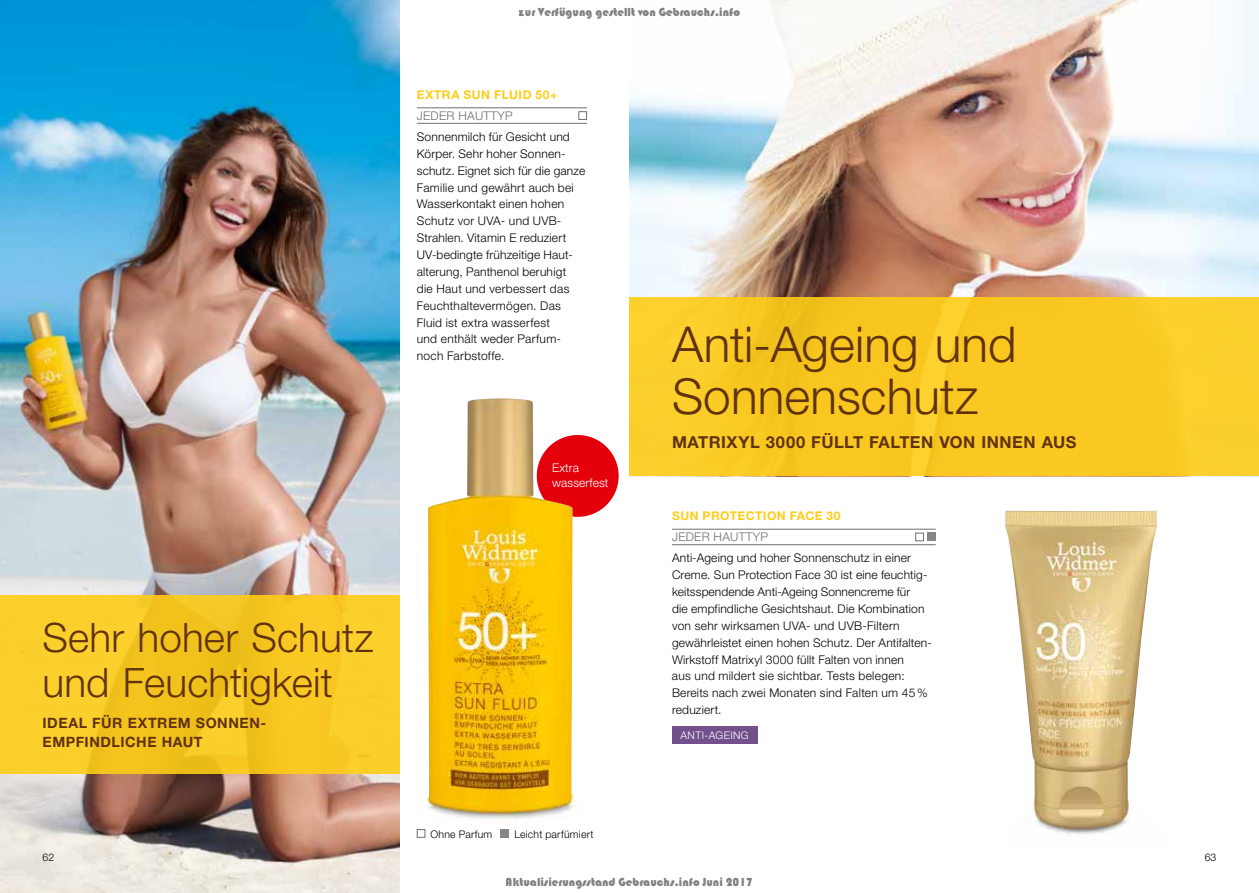
<style>
.page{position:relative;width:1259px;height:893px;background:#fff}
.page>*{position:absolute;margin:0;border:0;box-sizing:border-box;transform-origin:0 0}
.t1{font:300 49.5px/52.5px "Helvetica Neue";color:#603210}
.t2{font:300 40.5px/45px "Helvetica Neue";letter-spacing:.005em;color:#603210}
.t3{font:700 16.5px "Helvetica Neue";letter-spacing:.03em;color:#603210}
.t4{font:700 14.25px/18.8px "Helvetica Neue";letter-spacing:.04em;color:#603210}
.t5{font:300 12px/16.8px "Helvetica Neue";letter-spacing:.015em;color:#000}
.t6{font:12px "Bauhaus 93";color:rgb(0 0 0/.5)}
.t7{font:700 12px "Helvetica Neue";letter-spacing:.045em;color:#fecd17}
.t8{font:300 12px "Helvetica Neue";letter-spacing:.025em;color:#6e6e6e}
.t9{font:300 12px/15px "Helvetica Neue";letter-spacing:.01em;color:#fff}
.t10{font:300 10.5px "Helvetica Neue";letter-spacing:.02em;color:#000}
.t11{font:300 10.5px "Helvetica Neue";letter-spacing:.045em;color:#fff}
</style>
<div class="page">
<div style="left:537px;top:435px;width:81px;height:82px;background:#e3000b;border-radius:50%"></div>
<img style="left:629px;top:0;width:630px;height:298px">
<img style="left:1005px;top:511px;width:152px;height:324px">
<img style="left:0;top:0;width:400px;height:893px">
<div style="left:0;top:595px;width:400px;height:179px;background:linear-gradient(to right,#f8ca26,#f8c823)"></div>
<div style="left:629px;top:298px;width:630px;height:178px;background:linear-gradient(to right,#f9c922,#facb25)"></div>
<img style="left:426px;top:398px;width:164px;height:421px">
<hr style="left:417px;top:108px;width:170px;height:1px;background:#6e6e6e">
<hr style="left:417px;top:123px;width:170px;height:1px;background:#6e6e6e">
<div style="left:578px;top:111px;width:9px;height:9px;border:1px solid #6e6e6e"></div>
<hr style="left:672px;top:529px;width:263px;height:1px;background:#6e6e6e">
<hr style="left:672px;top:544px;width:263px;height:1px;background:#6e6e6e">
<div style="left:915px;top:533px;width:9px;height:8px;border:1px solid #6e6e6e"></div>
<div style="left:927px;top:533px;width:8px;height:8px;background:#868786"></div>
<div style="left:417px;top:829px;width:8px;height:9px;border:1px solid #6e6e6e"></div>
<div style="left:500px;top:829px;width:9px;height:9px;background:#868786"></div>
<div style="left:672px;top:727px;width:85px;height:17px;background:#734f8b"></div>
<p class="t6" style="left:519px;top:6px;width:223px">zur Verfügung gestellt von Gebrauchs.info</p>
<p class="t7" style="left:417px;top:87px;width:142px">EXTRA SUN FLUID 50+</p>
<p class="t8" style="left:417px;top:108px;width:97px">JEDER HAUTTYP</p>
<p class="t5" style="left:417px;top:128px;width:170px">Sonnenmilch für Gesicht und<br>Körper. Sehr hoher Sonnen&shy;schutz. Eignet sich für die ganze<br>Familie und gewährt auch bei<br>Wasserkontakt einen hohen<br>Schutz vor UVA- und UVB-<br>Strahlen. Vitamin E reduziert<br>UV-bedingte frühzeitige Haut&shy;alterung, Panthenol beruhigt<br>die Haut und verbessert das<br>Feuchthaltevermögen. Das<br>Fluid ist extra wasserfest<br>und enthält weder Parfum&shy;noch Farbstoffe.</p>
<p class="t9" style="left:552px;top:460px;width:58px">Extra wasserfest</p>
<h2 class="t2" style="left:43px;top:614px;width:332px">Sehr hoher Schutz und Feuchtigkeit</h2>
<p class="t4" style="left:43px;top:713px;width:224px">IDEAL FÜR EXTREM SONNEN-<br>EMPFINDLICHE HAUT</p>
<p class="t10" style="left:430px;top:827px;width:63px">Ohne Parfum</p>
<p class="t10" style="left:514px;top:827px;width:81px">Leicht parfümiert</p>
<h1 class="t1" style="left:672px;top:317px;width:346px">Anti-Ageing und<br>Sonnenschutz</h1>
<h3 class="t3" style="left:672px;top:432px;width:406px">MATRIXYL 3000 FÜLLT FALTEN VON INNEN AUS</h3>
<p class="t7" style="left:672px;top:508px;width:170px">SUN PROTECTION FACE 30</p>
<p class="t8" style="left:672px;top:530px;width:97px">JEDER HAUTTYP</p>
<p class="t5" style="left:672px;top:549px;width:261px">Anti-Ageing und hoher Sonnenschutz in einer Creme. Sun Protection Face 30 ist eine feuchtig&shy;keitsspendende Anti-Ageing Sonnencreme für<br>die empfindliche Gesichtshaut. Die Kombination von sehr wirksamen UVA- und UVB-Filtern gewährleistet einen hohen Schutz. Der Antifalten-Wirkstoff Matrixyl 3000 füllt Falten von innen<br>aus und mildert sie sichtbar. Tests belegen:<br>Bereits nach zwei Monaten sind Falten um 45% reduziert.</p>
<p class="t11" style="left:680px;top:729px;width:70px">ANTI-AGEING</p>
<p class="t10" style="left:43px;top:851px;width:13px">62</p>
<p class="t10" style="left:1204px;top:851px;width:13px">63</p>
<p class="t6" style="left:506px;top:875px;width:249px">Aktualisierungsstand Gebrauchs.info Juni 2017</p>
</div>
